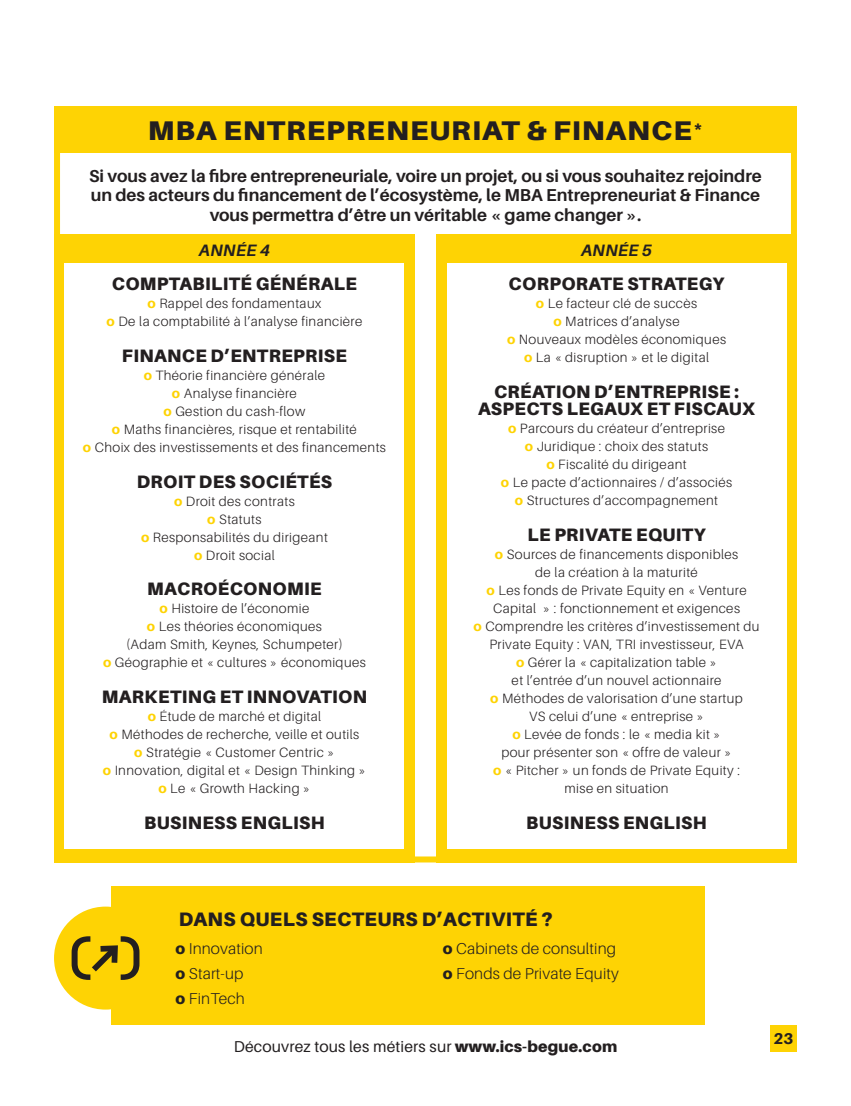
<style>
.page{position:relative;width:851px;height:1106px;background:#fff}
.page>*{position:absolute;margin:0;border:0;box-sizing:border-box;transform-origin:0 0}
.t1{font:900 27px "Aileron";letter-spacing:.035em;color:#231f20;scale:1.07 1}
.t2{font:900 19.5px "Aileron";letter-spacing:.02em;color:#231f20}
.t3{font:900 18px/17.7px "Aileron";letter-spacing:.02em;color:#231f20;text-align:center}
.t4{font:700 17.25px/19.5px "Aileron";color:#231f20;text-align:center}
.t5{font:italic 700 16.5px "Aileron";letter-spacing:.02em;color:#231f20}
.t6{font:300 15.75px/25px "Aileron";letter-spacing:.01em;color:#231f20}
.t7{font:15.75px "Aileron";letter-spacing:.01em;color:#231f20}
.t8{font:800 15.6px "Aileron";color:#231f20}
.t9{font:300 13.5px/18px "Aileron";letter-spacing:.03em;color:#231f20;text-align:center}
.s1{font-weight:800;color:#fed304}
.s2{font-weight:900}
</style>
<div class="page">
<div style="left:54px;top:107px;width:742px;height:46px;background:#fed304"></div>
<div style="left:54px;top:234px;width:361px;height:628px;background:#fed304"></div>
<div style="left:436px;top:234px;width:360px;height:628px;background:#fed304"></div>
<div style="left:64px;top:263px;width:340px;height:586px;background:#fff"></div>
<div style="left:446px;top:263px;width:340px;height:586px;background:#fff"></div>
<div style="left:112px;top:886px;width:592px;height:139px;background:#fed304"></div>
<div style="left:54px;top:906px;width:103px;height:103px;background:#fed304;border-radius:50%"></div>
<svg style="left:72px;top:936px;width:67px;height:43px"></svg>
<div style="left:770px;top:1025px;width:26px;height:27px;background:#fed304"></div>
<h1 class="t1" style="left:148px;top:117px;width:520px">MBA ENTREPRENEURIAT &amp; FINANCE<sup>*</sup></h1>
<p class="t4" style="left:89px;top:167px;width:674px">Si vous avez la fibre entrepreneuriale, voire un projet, ou si vous souhaitez rejoindre un des acteurs du financement de l’écosystème, le MBA Entrepreneuriat &amp; Finance vous permettra d’être un véritable « game changer ».</p>
<p class="t5" style="left:199px;top:240px;width:72px">ANNÉE 4</p>
<p class="t5" style="left:581px;top:240px;width:72px">ANNÉE 5</p>
<h3 class="t3" style="left:112px;top:275px;width:247px">COMPTABILITÉ GÉNÉRALE</h3>
<p class="t9" style="left:107px;top:295px;width:257px"><span class="s1">o</span> Rappel des fondamentaux<br><span class="s1">o</span> De la comptabilité à l’analyse financière</p>
<h3 class="t3" style="left:122px;top:347px;width:226px">FINANCE D’ENTREPRISE</h3>
<p class="t9" style="left:83px;top:367px;width:305px"><span class="s1">o</span> Théorie financière générale<br><span class="s1">o</span> Analyse financière<br><span class="s1">o</span> Gestion du cash-flow<br><span class="s1">o</span> Maths financières, risque et rentabilité<br><span class="s1">o</span> Choix des investissements et des financements</p>
<h3 class="t3" style="left:137px;top:473px;width:197px">DROIT DES SOCIÉTÉS</h3>
<p class="t9" style="left:141px;top:492px;width:188px"><span class="s1">o</span> Droit des contrats<br><span class="s1">o</span> Statuts<br><span class="s1">o</span> Responsabilités du dirigeant <span class="s1">o</span> Droit social</p>
<h3 class="t3" style="left:147px;top:581px;width:176px">MACROÉCONOMIE</h3>
<p class="t9" style="left:103px;top:600px;width:264px"><span class="s1">o</span> Histoire de l’économie<br><span class="s1">o</span> Les théories économiques<br>(Adam Smith, Keynes, Schumpeter)<br><span class="s1">o</span> Géographie et « cultures » économiques</p>
<h3 class="t3" style="left:102px;top:689px;width:267px">MARKETING ET INNOVATION</h3>
<p class="t9" style="left:103px;top:708px;width:264px"><span class="s1">o</span> Étude de marché et digital<br><span class="s1">o</span> Méthodes de recherche, veille et outils<br><span class="s1">o</span> Stratégie « Customer Centric »<br><span class="s1">o</span> Innovation, digital et « Design Thinking » <span class="s1">o</span> Le « Growth Hacking »</p>
<h3 class="t3" style="left:144px;top:814px;width:182px">BUSINESS ENGLISH</h3>
<h3 class="t3" style="left:508px;top:275px;width:217px">CORPORATE STRATEGY</h3>
<p class="t9" style="left:507px;top:295px;width:220px"><span class="s1">o</span> Le facteur clé de succès<br><span class="s1">o</span> Matrices d’analyse<br><span class="s1">o</span> Nouveaux modèles économiques <span class="s1">o</span> La « disruption » et le digital</p>
<h3 class="t3" style="left:478px;top:383px;width:278px">CRÉATION D’ENTREPRISE :<br>ASPECTS LEGAUX ET FISCAUX</h3>
<p class="t9" style="left:501px;top:420px;width:233px"><span class="s1">o</span> Parcours du créateur d’entreprise<br><span class="s1">o</span> Juridique : choix des statuts<br><span class="s1">o</span> Fiscalité du dirigeant<br><span class="s1">o</span> Le pacte d’actionnaires / d’associés <span class="s1">o</span> Structures d’accompagnement</p>
<h3 class="t3" style="left:527px;top:526px;width:180px">LE PRIVATE EQUITY</h3>
<p class="t9" style="left:473px;top:546px;width:287px"><span class="s1">o</span> Sources de financements disponibles<br>de la création à la maturité<br><span class="s1">o</span> Les fonds de Private Equity en « Venture Capital » : fonctionnement et exigences<br><span class="s1">o</span> Comprendre les critères d’investissement du Private Equity : VAN, TRI investisseur, EVA<br><span class="s1">o</span> Gérer la « capitalization table »<br>et l’entrée d’un nouvel actionnaire<br><span class="s1">o</span> Méthodes de valorisation d’une startup<br>VS celui d’une « entreprise »<br><span class="s1">o</span> Levée de fonds : le « media kit »<br>pour présenter son « offre de valeur »<br><span class="s1">o</span> « Pitcher » un fonds de Private Equity :<br>mise en situation</p>
<h3 class="t3" style="left:526px;top:814px;width:182px">BUSINESS ENGLISH</h3>
<h2 class="t2" style="left:179px;top:908px;width:375px">DANS QUELS SECTEURS D’ACTIVITÉ ?</h2>
<p class="t6" style="left:175px;top:936px;width:89px"><span class="s2">o</span> Innovation <span class="s2">o</span> Start-up<br><span class="s2">o</span> FinTech</p>
<p class="t6" style="left:443px;top:936px;width:177px"><span class="s2">o</span> Cabinets de consulting <span class="s2">o</span> Fonds de Private Equity</p>
<p class="t7" style="left:234px;top:1038px;width:385px">Découvrez tous les métiers sur <span class="s2">www.ics-begue.com</span></p>
<p class="t8" style="left:773px;top:1031px;width:22px">23</p>
</div>
